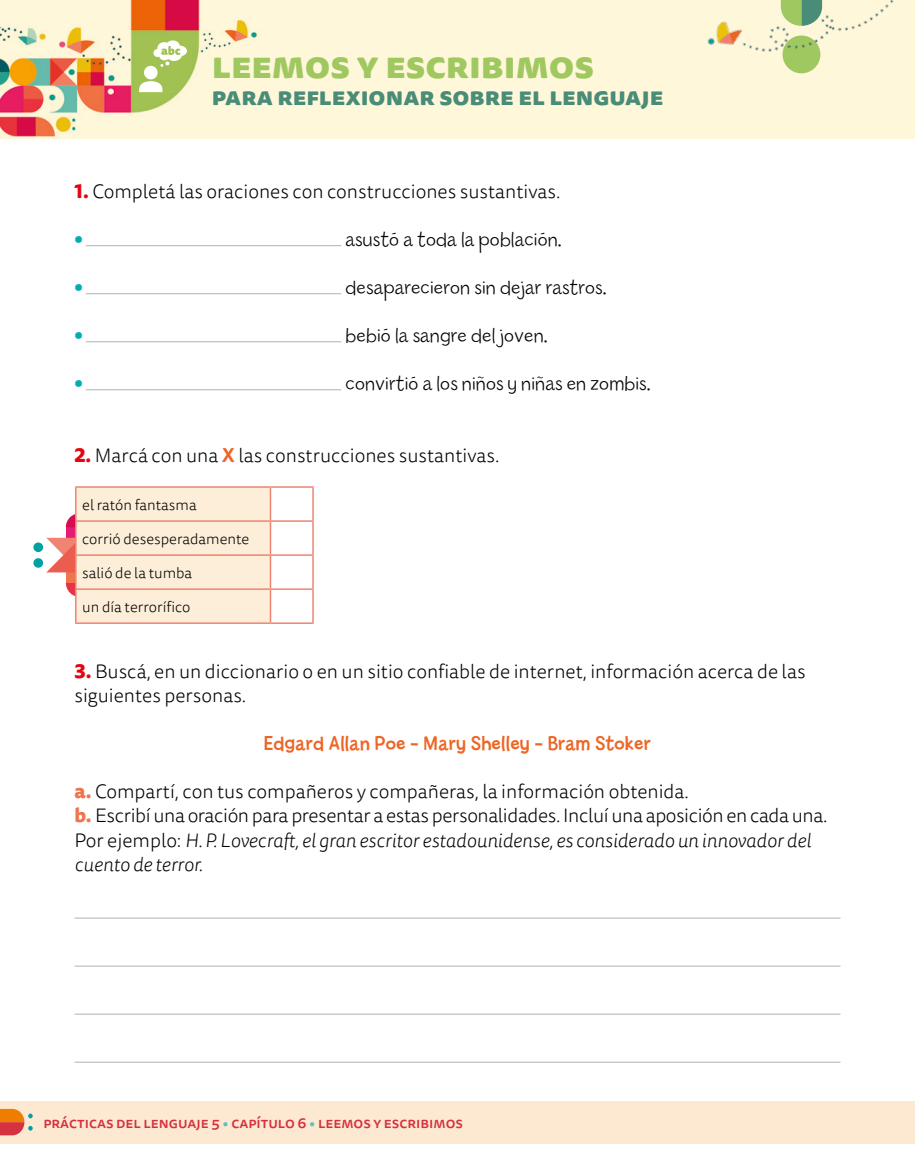
<style>
.page{position:relative;width:915px;height:1170px;background:#fff}
.page>*{position:absolute;margin:0;border:0;box-sizing:border-box;transform-origin:0 0}
.t1{font:800 36px "Tisa Sans Pro";color:#a0c861;scale:1.04 1}
.t2{font:800 24px "Tisa Sans Pro";color:#498c77;scale:1.04 1}
.manuscrito_negro_lig{font:300 21px "Billy";letter-spacing:.01em;color:#000}
.manuscrito_color{font:21px "Billy";letter-spacing:.01em;color:#ec6625}
.Consigna_123{font:300 19.5px/24px "Tisa Sans Pro";color:#000}
.Subconsigna_abc{font:300 19.5px/24px "Tisa Sans Pro";letter-spacing:-.02em;color:#000}
.Subconsigna_abc-2{font:300 19.5px "Tisa Sans Pro";color:#000}
.Tabla_GR_relleno{font:300 15px "Tisa Sans Pro";color:#000}
.folio_descargables_l{font:500 15px "Tisa Sans Pro";color:#d5313f}
.manuscrito_negro_lig-2{font:900 15px "Tisa Sans Pro";color:#00adba}
.s1{font-weight:800;color:#e30612}
.s2{font-weight:700;color:#ec6625}
.s3{font-weight:800;color:#ee754d}
.s4{font-style:italic}
.s5{color:#67c0be}
</style>
<div class="page">
<div style="left:0;top:0;width:914px;height:138px;background:#fff7da"></div>
<div style="left:0;top:1100px;width:914px;height:43px;background:#fde9d2"></div>
<svg style="left:0;top:1108px;width:33px;height:27px"></svg>
<img style="left:0;top:0;width:265px;height:139px">
<div style="left:782px;top:35px;width:38px;height:38px;background:#a0c861;border-radius:50%"></div>
<img style="left:707px;top:0;width:187px;height:72px">
<div style="left:144px;top:66px;width:13px;height:13px;background:#fff;border-radius:50%"></div>
<svg style="left:139px;top:81px;width:23px;height:11px"></svg>
<svg style="left:153px;top:40px;width:34px;height:27px"></svg>
<hr style="left:86px;top:245px;width:255px;height:1px;background:#b2b2b2">
<hr style="left:86px;top:293px;width:255px;height:1px;background:#b2b2b2">
<hr style="left:86px;top:341px;width:255px;height:1px;background:#b2b2b2">
<hr style="left:86px;top:389px;width:255px;height:1px;background:#b2b2b2">
<hr style="left:74px;top:917px;width:766px;height:1px;background:#b2b2b2">
<hr style="left:74px;top:965px;width:766px;height:1px;background:#b2b2b2">
<hr style="left:74px;top:1013px;width:766px;height:1px;background:#b2b2b2">
<hr style="left:74px;top:1061px;width:766px;height:1px;background:#b2b2b2">
<div style="left:33px;top:542px;width:10px;height:10px;background:#00a1a3;border-radius:50%"></div>
<div style="left:33px;top:558px;width:10px;height:9px;background:#00a1a3;border-radius:50%"></div>
<svg style="left:46px;top:488px;width:226px;height:134px;background:#fbe9d6"></svg>
<hr style="left:75px;top:520px;width:195px;height:2px;background:#f08372">
<hr style="left:75px;top:554px;width:195px;height:2px;background:#f08372">
<hr style="left:75px;top:588px;width:195px;height:2px;background:#f08372">
<hr style="left:75px;top:622px;width:195px;height:2px;background:#f08372">
<hr style="left:312px;top:488px;width:2px;height:32px;background:#f08372">
<hr style="left:270px;top:520px;width:44px;height:2px;background:#f08372">
<hr style="left:312px;top:522px;width:2px;height:32px;background:#f08372">
<hr style="left:270px;top:554px;width:44px;height:2px;background:#f08372">
<hr style="left:312px;top:556px;width:2px;height:32px;background:#f08372">
<hr style="left:270px;top:588px;width:44px;height:2px;background:#f08372">
<hr style="left:312px;top:590px;width:2px;height:32px;background:#f08372">
<hr style="left:270px;top:622px;width:44px;height:2px;background:#f08372">
<hr style="left:75px;top:486px;width:195px;height:2px;background:#f08372">
<hr style="left:270px;top:486px;width:44px;height:2px;background:#f08372">
<hr style="left:75px;top:488px;width:1px;height:32px;background:#f08372">
<hr style="left:269px;top:488px;width:2px;height:32px;background:#f08372">
<hr style="left:75px;top:522px;width:1px;height:32px;background:#f08372">
<hr style="left:269px;top:522px;width:2px;height:32px;background:#f08372">
<hr style="left:75px;top:556px;width:1px;height:32px;background:#f08372">
<hr style="left:269px;top:556px;width:2px;height:32px;background:#f08372">
<hr style="left:75px;top:590px;width:1px;height:32px;background:#f08372">
<hr style="left:269px;top:590px;width:2px;height:32px;background:#f08372">
<h1 class="t1" style="left:212px;top:38px;width:369px">leemos y escribimos</h1>
<p class="t2" style="left:212px;top:79px;width:435px">para reflexionar sobre el lenguaje</p>
<p class="Consigna_123" style="left:74px;top:180px;width:487px"><span class="s1">1.</span> Completá las oraciones con construcciones sustantivas.</p>
<p class="manuscrito_negro_lig-2" style="left:74px;top:227px;width:10px">•</p>
<p class="manuscrito_negro_lig" style="left:345px;top:228px;width:218px">asustó a toda la población.</p>
<p class="manuscrito_negro_lig-2" style="left:74px;top:275px;width:10px">•</p>
<p class="manuscrito_negro_lig" style="left:345px;top:276px;width:262px">desaparecieron sin dejar rastros.</p>
<p class="manuscrito_negro_lig-2" style="left:74px;top:323px;width:10px">•</p>
<p class="manuscrito_negro_lig" style="left:345px;top:324px;width:204px">bebió la sangre del joven.</p>
<p class="manuscrito_negro_lig-2" style="left:74px;top:371px;width:10px">•</p>
<p class="manuscrito_negro_lig" style="left:345px;top:372px;width:306px">convirtió a los niños y niñas en zombis.</p>
<p class="Consigna_123" style="left:74px;top:444px;width:426px"><span class="s1">2.</span> Marcá con una <span class="s2">X</span> las construcciones sustantivas.</p>
<p class="Tabla_GR_relleno" style="left:82px;top:494px;width:116px">el ratón fantasma</p>
<p class="Tabla_GR_relleno" style="left:82px;top:528px;width:168px">corrió desesperadamente</p>
<p class="Tabla_GR_relleno" style="left:82px;top:562px;width:112px">salió de la tumba</p>
<p class="Tabla_GR_relleno" style="left:82px;top:596px;width:110px">un día terrorífico</p>
<p class="Consigna_123" style="left:74px;top:660px;width:732px"><span class="s1">3.</span> Buscá, en un diccionario o en un sitio confiable de internet, información acerca de las siguientes personas.</p>
<p class="manuscrito_color" style="left:264px;top:732px;width:388px">Edgard Allan Poe - Mary Shelley - Bram Stoker</p>
<p class="Subconsigna_abc-2" style="left:74px;top:779px;width:615px"><span class="s3">a.</span> Compartí, con tus compañeros y compañeras, la información obtenida.</p>
<p class="Subconsigna_abc" style="left:74px;top:804px;width:754px"><span class="s3">b.</span> Escribí una oración para presentar a estas personalidades. Incluí una aposición en cada una.<br>Por ejemplo: <span class="s4">H. P. Lovecraft, el gran escritor estadounidense, es considerado un innovador del cuento de terror.</span></p>
<p class="folio_descargables_l" style="left:43px;top:1111px;width:421px">Prácticas del lenguaje 5 <span class="s5">•</span> capítulo 6 <span class="s5">•</span> Leemos y escribimos</p>
</div>
